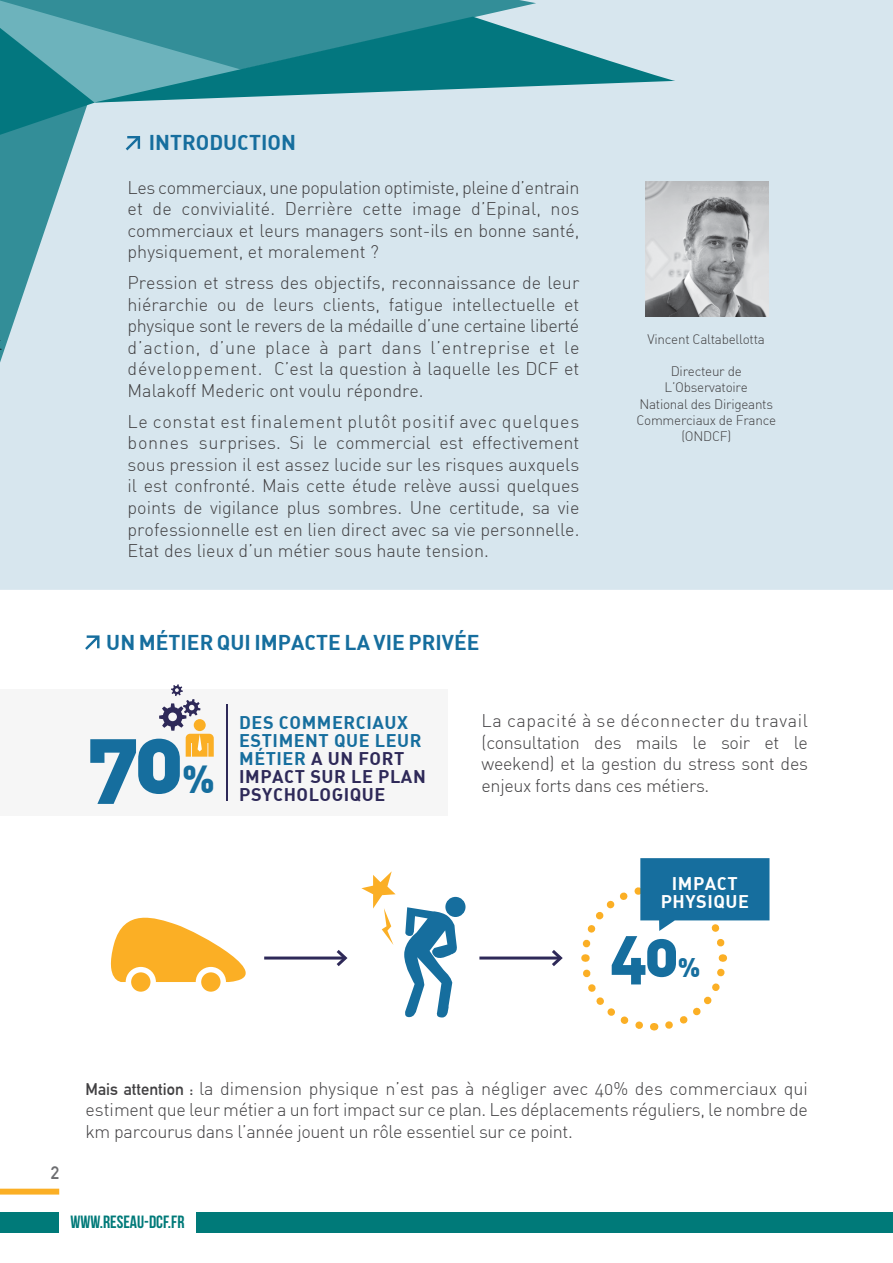
<style>
.page{position:relative;width:893px;height:1263px;background:#fff}
.page>*{position:absolute;margin:0;border:0;box-sizing:border-box;transform-origin:0 0}
.t1{font:90.9px "DIN Black Alternate";color:#166e9e}
.t2{font:62.7px "DIN Black Alternate";color:#166e9e}
.t3{font:38.25px "DIN Black Alternate";color:#166e9e}
.t4{font:26.4px "DIN Black Alternate";color:#166e9e}
.t5{font:21px "DIN Bold Alternate";color:#166e9e}
.t6{font:300 18px/21.6px "DIN Alternate";letter-spacing:-.01em;color:#414042;text-align:justify}
.t7{font:18px/18px "DIN Bold Alternate";letter-spacing:.03em;color:#166e9e}
.t8{font:18px/18px "DIN Bold Alternate";letter-spacing:.03em;color:#fff;text-align:center}
.t9{font:17.7px "Bebas Neue";color:#007a79}
.t10{font:700 17.7px "DIN Alternate";color:#6d6e71}
.t11{font:300 13.5px/16.2px "DIN Alternate";letter-spacing:-.02em;color:#414042;text-align:center}
.s1{color:#2e2958}
.s2{font-weight:700;font-size:16.5px}
</style>
<div class="page">
<div style="left:0;top:1212px;width:893px;height:20px;background:#007a79"></div>
<div style="left:0;top:1189px;width:59px;height:5px;background:#fbaf25"></div>
<div style="left:59px;top:1210px;width:136px;height:24px;background:#fff"></div>
<div style="left:0;top:0;width:893px;height:590px;background:#d7e6ee"></div>
<svg style="left:85px;top:635px;width:15px;height:15px"></svg>
<svg style="left:0;top:0;width:315px;height:369px"></svg>
<div style="left:445px;top:897px;width:20px;height:20px;background:#166e9e;border-radius:50%"></div>
<svg style="left:404px;top:907px;width:54px;height:110px"></svg>
<svg style="left:361px;top:871px;width:35px;height:74px"></svg>
<div style="left:0;top:690px;width:447px;height:126px;background:#f6f6f6"></div>
<hr style="left:226px;top:704px;width:1px;height:97px;background:#2e2958">
<svg style="left:581px;top:858px;width:188px;height:173px"></svg>
<svg style="left:110px;top:917px;width:171px;height:65px"></svg>
<svg style="left:128px;top:970px;width:25px;height:24px"></svg>
<div style="left:126px;top:967px;width:30px;height:30px;border:5px solid #fff;border-radius:50%"></div>
<svg style="left:198px;top:970px;width:25px;height:24px"></svg>
<div style="left:196px;top:967px;width:30px;height:30px;border:5px solid #fff;border-radius:50%"></div>
<hr style="left:479px;top:956px;width:81px;height:3px;background:#2e2958">
<svg style="left:549px;top:950px;width:14px;height:16px"></svg>
<hr style="left:264px;top:956px;width:81px;height:3px;background:#2e2958">
<svg style="left:333px;top:950px;width:15px;height:17px"></svg>
<img style="left:646px;top:182px;width:122px;height:135px">
<svg style="left:159px;top:684px;width:55px;height:73px"></svg>
<p class="t5" style="left:149px;top:129px;width:149px">INTRODUCTION</p>
<p class="t6" style="left:128px;top:176px;width:453px">Les commerciaux, une population optimiste, pleine d’entrain et de convivialité. Derrière cette image d’Epinal, nos commerciaux et leurs managers sont-ils en bonne santé, physiquement, et moralement ?</p>
<p class="t6" style="left:128px;top:271px;width:453px">Pression et stress des objectifs, reconnaissance de leur hiérarchie ou de leurs clients, fatigue intellectuelle et physique sont le revers de la médaille d’une certaine liberté d’action, d’une place à part dans l’entreprise et le développement. C’est la question à laquelle les DCF et Malakoff Mederic ont voulu répondre.</p>
<p class="t6" style="left:128px;top:410px;width:453px">Le constat est finalement plutôt positif avec quelques bonnes surprises. Si le commercial est effectivement sous pression il est assez lucide sur les risques auxquels il est confronté. Mais cette étude relève aussi quelques points de vigilance plus sombres. Une certitude, sa vie professionnelle est en lien direct avec sa vie personnelle.<br>Etat des lieux d’un métier sous haute tension.</p>
<p class="t5" style="left:106px;top:628px;width:375px">UN MÉTI ER QUI I MPACTE LA VI E PRIVÉE</p>
<p class="t11" style="left:648px;top:331px;width:119px">Vincent Caltabellotta</p>
<p class="t11" style="left:636px;top:363px;width:141px">Directeur de<br>L’Observatoire<br>National des Dirigeants<br>Commerciaux de France (ONDCF)</p>
<h1 class="t1" style="left:86px;top:700px;width:100px">70</h1>
<h3 class="t3" style="left:182px;top:754px;width:34px">%</h3>
<p class="t7" style="left:239px;top:712px;width:188px">DES COMMERCIAUX<br>ESTI MENT QUE LEUR<br>MÉTI ER <span class="s1">A UN FORT<br>I MPACT SUR LE PLAN<br>PSYCHOLOGIQUE</span></p>
<p class="t6" style="left:482px;top:709px;width:328px">La capacité à se déconnecter du travail (consultation des mails le soir et le weekend) et la gestion du stress sont des</p>
<p class="t6" style="left:482px;top:774px;width:229px">enjeux forts dans ces métiers.</p>
<p class="t8" style="left:661px;top:873px;width:90px">I MPACT<br>PHYSIQUE</p>
<h2 class="t2" style="left:609px;top:912px;width:71px">40</h2>
<h3 class="t4" style="left:678px;top:949px;width:24px">%</h3>
<p class="t10" style="left:51px;top:1159px;width:10px">2</p>
<p class="t6" style="left:85px;top:1077px;width:724px"><span class="s2">Mais attention :</span> la dimension physique n’est pas à négliger avec 40% des commerciaux qui estiment que leur métier a un fort impact sur ce plan. Les déplacements réguliers, le nombre de km parcourus dans l’année jouent un rôle essentiel sur ce point.</p>
<p class="t9" style="left:71px;top:1212px;width:115px">WWW.RESEAU-DCF.FR</p>
</div>
